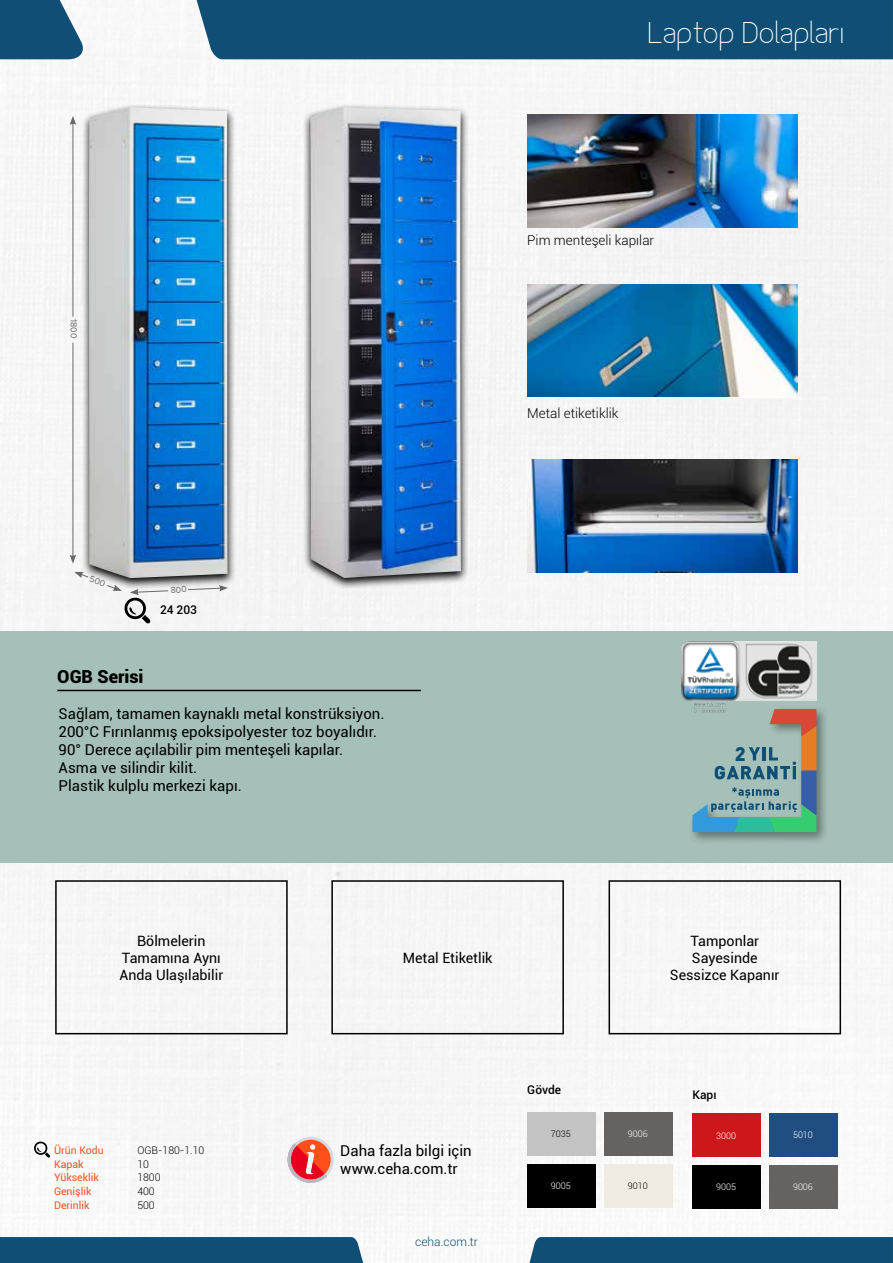
<style>
.page{position:relative;width:893px;height:1263px;background:#fff}
.page>*{position:absolute;margin:0;border:0;box-sizing:border-box;transform-origin:0 0}
.t1{font:200 30px "Fineness Pro";color:#fff}
.t2{font:19.5px "DIN Black";color:#0f4f75}
.t3{font:900 18px "Roboto";color:#000}
.t4{font:15px/18px "Roboto";color:#000}
.t5{font:14.25px/17.1px "Roboto";color:#000;text-align:center}
.t6{font:300 13.5px "Roboto";color:#000}
.t7{font:500 12px "Roboto";color:#000}
.t8{font:300 12px "Roboto";color:#0f4f75}
.t9{font:10.5px/13.8px "Roboto";color:#ea531f}
.t10{font:300 10.5px/13.8px "Roboto";color:#000}
.t11{font:300 9px "Roboto";color:#fff}
.t12{font:300 9px "Roboto";color:#000}
.t13{font:9px "Proxima Nova";color:#686868}
</style>
<div class="page">
<div style="left:0;top:2px;width:893px;height:1260px;background:#f6f6f6"></div>
<svg style="left:0;top:0;width:86px;height:59px;background:#306788"></svg>
<div style="left:193px;top:0;width:700px;height:59px;background:#0f4f75"></div>
<div style="left:0;top:1237px;width:368px;height:26px;background:#0f4f75"></div>
<div style="left:525px;top:1237px;width:368px;height:26px;background:#0f4f75"></div>
<hr style="left:73px;top:122px;width:1px;height:195px;background:#686868">
<svg style="left:70px;top:116px;width:6px;height:9px"></svg>
<hr style="left:73px;top:343px;width:1px;height:214px;background:#686868">
<svg style="left:70px;top:555px;width:6px;height:9px"></svg>
<svg style="left:302px;top:104px;width:167px;height:486px"></svg>
<img style="left:310px;top:107px;width:151px;height:471px">
<svg style="left:81px;top:104px;width:155px;height:486px"></svg>
<img style="left:89px;top:107px;width:139px;height:465px">
<div style="left:0;top:631px;width:893px;height:232px;background:#a5c0b8"></div>
<hr style="left:57px;top:690px;width:364px;height:1px;background:#000">
<img style="left:527px;top:115px;width:270px;height:113px">
<img style="left:527px;top:285px;width:270px;height:112px">
<img style="left:527px;top:460px;width:270px;height:112px">
<div style="left:55px;top:880px;width:233px;height:154px;border:2px solid #000"></div>
<div style="left:331px;top:880px;width:233px;height:154px;border:2px solid #000"></div>
<div style="left:609px;top:880px;width:232px;height:154px;border:2px solid #000"></div>
<svg style="left:288px;top:1137px;width:46px;height:46px"></svg>
<div style="left:527px;top:1112px;width:69px;height:43px;background:#c3c3c3"></div>
<div style="left:527px;top:1164px;width:69px;height:44px;background:#000"></div>
<div style="left:604px;top:1112px;width:69px;height:43px;background:#646362"></div>
<div style="left:604px;top:1164px;width:69px;height:44px;background:#f0ebe1"></div>
<div style="left:692px;top:1113px;width:69px;height:44px;background:#cd171a"></div>
<div style="left:692px;top:1165px;width:69px;height:44px;background:#000"></div>
<div style="left:769px;top:1165px;width:69px;height:44px;background:#646362"></div>
<div style="left:769px;top:1113px;width:69px;height:44px;background:#204e81"></div>
<div style="left:688px;top:705px;width:141px;height:139px;background:#000;opacity:.4"></div>
<svg style="left:692px;top:713px;width:124px;height:119px"></svg>
<img style="left:681px;top:642px;width:136px;height:71px">
<svg style="left:34px;top:1141px;width:16px;height:16px"></svg>
<svg style="left:74px;top:572px;width:154px;height:51px"></svg>
<h1 class="t1" style="left:649px;top:14px;width:198px">Laptop Dolapları</h1>
<p class="t13" style="left:78px;top:319px;width:21px;rotate:90deg">1800</p>
<p class="t7" style="left:160px;top:602px;width:39px">24 203</p>
<p class="t3" style="left:57px;top:663px;width:88px">OGB Serisi</p>
<p class="t4" style="left:59px;top:704px;width:327px">Sağlam, tamamen kaynaklı metal konstrüksiyon.<br>200°C Fırınlanmış epoksipolyester toz boyalıdır.<br>90° Derece açılabilir pim menteşeli kapılar.<br>Asma ve silindir kilit.<br>Plastik kulplu merkezi kapı.</p>
<p class="t6" style="left:527px;top:231px;width:128px">Pim menteşeli kapılar</p>
<p class="t6" style="left:527px;top:404px;width:93px">Metal etiketiklik</p>
<h2 class="t2" style="left:735px;top:740px;width:12px">2</h2>
<p class="t5" style="left:119px;top:931px;width:105px">Bölmelerin<br>Tamamına Aynı<br>Anda Ulaşılabilir</p>
<p class="t5" style="left:670px;top:931px;width:111px">Tamponlar<br>Sayesinde<br>Sessizce Kapanır</p>
<p class="t5" style="left:403px;top:948px;width:91px">Metal Etiketlik</p>
<p class="t7" style="left:527px;top:1081px;width:35px">Gövde</p>
<p class="t12" style="left:551px;top:1127px;width:21px">7035</p>
<p class="t11" style="left:628px;top:1127px;width:21px">9006</p>
<p class="t7" style="left:692px;top:1087px;width:26px">Kapı</p>
<p class="t11" style="left:716px;top:1129px;width:21px">3000</p>
<p class="t11" style="left:793px;top:1129px;width:21px">5010</p>
<p class="t9" style="left:54px;top:1143px;width:51px">Ürün Kodu<br>Kapak<br>Yükseklik<br>Genişlik<br>Derinlik</p>
<p class="t10" style="left:137px;top:1143px;width:69px">OGB-180-1.10<br>10<br>1800<br>400<br>500</p>
<p class="t4" style="left:340px;top:1141px;width:133px">Daha fazla bilgi için www.ceha.com.tr</p>
<p class="t8" style="left:415px;top:1233px;width:64px">ceha.com.tr</p>
<p class="t11" style="left:551px;top:1179px;width:21px">9005</p>
<p class="t12" style="left:628px;top:1179px;width:21px">9010</p>
<p class="t11" style="left:716px;top:1181px;width:21px">9005</p>
<p class="t11" style="left:793px;top:1181px;width:21px">9006</p>
</div>
